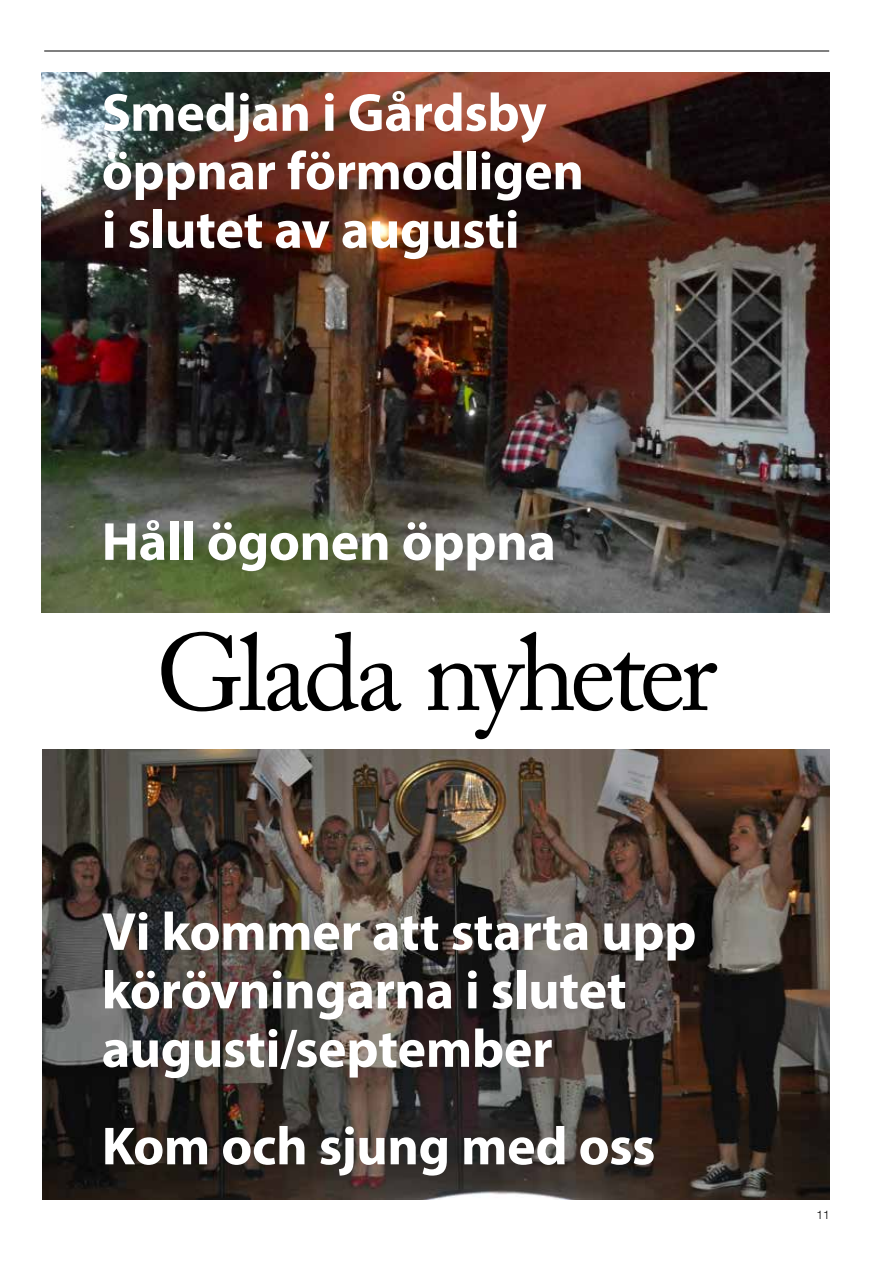
<style>
.page{position:relative;width:893px;height:1263px;background:#fff}
.page>*{position:absolute;margin:0;border:0;box-sizing:border-box;transform-origin:0 0}
.t1{font:108px "Adobe Caslon Pro";letter-spacing:-.05em;color:#000}
.t2{font:700 54px/58.5px "Myriad Pro";letter-spacing:-.01em;color:#fff}
.t3{font:300 12px "Helvetica Neue";color:#000}
</style>
<div class="page">
<hr style="left:44px;top:51px;width:785px;height:1px;background:#000">
<img style="left:41px;top:72px;width:788px;height:540px">
<img style="left:43px;top:749px;width:786px;height:450px">
<p class="t2" style="left:102px;top:82px;width:484px">Smedjan i Gårdsby öppnar förmodligen i slutet av augusti</p>
<p class="t2" style="left:102px;top:511px;width:456px">Håll ögonen öppna</p>
<h1 class="t1" style="left:156px;top:609px;width:562px">Glada nyheter</h1>
<p class="t2" style="left:102px;top:901px;width:596px">Vi kommer att starta upp körövningarna i slutet augusti/september</p>
<p class="t2" style="left:102px;top:1115px;width:555px">Kom och sjung med oss</p>
<p class="t3" style="left:816px;top:1207px;width:15px">11</p>
</div>
